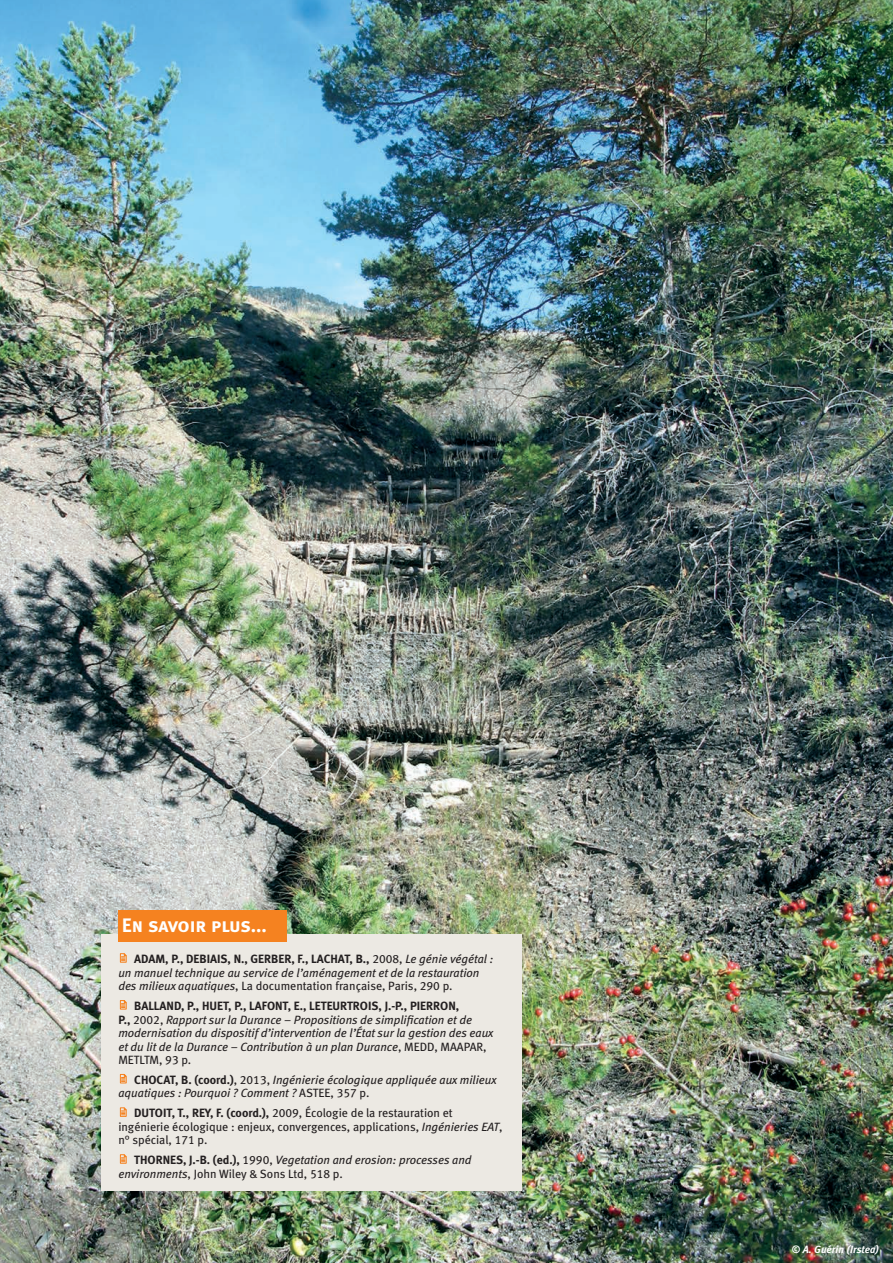
<style>
.page{position:relative;width:893px;height:1263px;background:#fff}
.page>*{position:absolute;margin:0;border:0;box-sizing:border-box;transform-origin:0 0}
.t1{font:19.5px "Meta Bold LF Caps";letter-spacing:-.015em;color:#fff}
.t2{font:italic 12px/13.5px "Meta Book LF";color:#231f20}
.t3{font:12px/13.5px "Meta Book LF";color:#231f20}
.t4{font:12px "Meta Bold LF";color:#231f20}
.t5{font:italic 10.5px "Meta Bold LF";color:#fff}
.s1{font-family:"Meta Book LF"}
.s2{font-family:"Meta Book LF";font-style:italic}
.s3{font-style:normal}
.s4{font-family:"Meta Bold LF";font-style:normal}
.s5{font-family:"Meta Bold LF"}
.s6{font-style:italic}
</style>
<div class="page">
<img style="left:0;top:0;width:893px;height:1263px">
<div style="left:101px;top:934px;width:421px;height:257px;background:#ece9e3"></div>
<svg style="left:120px;top:953px;width:7px;height:10px"></svg>
<svg style="left:120px;top:1000px;width:7px;height:9px"></svg>
<svg style="left:120px;top:1074px;width:7px;height:9px"></svg>
<svg style="left:120px;top:1107px;width:7px;height:10px"></svg>
<svg style="left:120px;top:1154px;width:7px;height:10px"></svg>
<div style="left:118px;top:910px;width:168px;height:32px;background:#f58220"></div>
<h1 class="t1" style="left:122px;top:913px;width:146px">En savoir plus...</h1>
<p class="t4" style="left:134px;top:952px;width:361px">ADAM, P., DEBIAIS, N., GERBER, F., LACHAT, B., <span class="s1">2008,</span> <span class="s2">Le génie végétal :</span></p>
<p class="t2" style="left:118px;top:966px;width:363px">un manuel technique au service de l’aménagement et de la restauration des milieux aquatiques<span class="s3">, La documentation française, Paris, 290 p.</span></p>
<p class="t4" style="left:134px;top:999px;width:327px">BALLAND, P., HUET, P., LAFONT, E., LETEURTROIS, J.-P., PIERRON,</p>
<p class="t2" style="left:118px;top:1012px;width:376px"><span class="s4">P.,</span> <span class="s3">2002,</span> Rapport sur la Durance – Propositions de simplification et de modernisation du dispositif d’intervention de l’État sur la gestion des eaux et du lit de la Durance – Contribution à un plan Durance<span class="s3">, MEDD, MAAPAR, METLTM, 93 p.</span></p>
<p class="t2" style="left:118px;top:1073px;width:379px;text-indent:16px"><span class="s4">CHOCAT, B. (coord.)</span><span class="s3">, 2013,</span> Ingénierie écologique appliquée aux milieux aquatiques : Pourquoi ? Comment ? <span class="s3">ASTEE, 357 p.</span></p>
<p class="t3" style="left:118px;top:1106px;width:386px;text-indent:16px"><span class="s5">DUTOIT, T., REY, F. (coord.),</span> 2009, Écologie de la restauration et ingénierie écologique : enjeux, convergences, applications, <span class="s6">Ingénieries EAT</span>, n° spécial, 171 p.</p>
<p class="t2" style="left:118px;top:1153px;width:355px;text-indent:16px"><span class="s4">THORNES, J.-B. (ed.),</span> <span class="s3">1990,</span> Vegetation and erosion: processes and environments<span class="s3">, John Wiley &amp; Sons Ltd, 518 p.</span></p>
<p class="t5" style="left:792px;top:1243px;width:89px">© A. Guérin (Irstea)</p>
</div>
